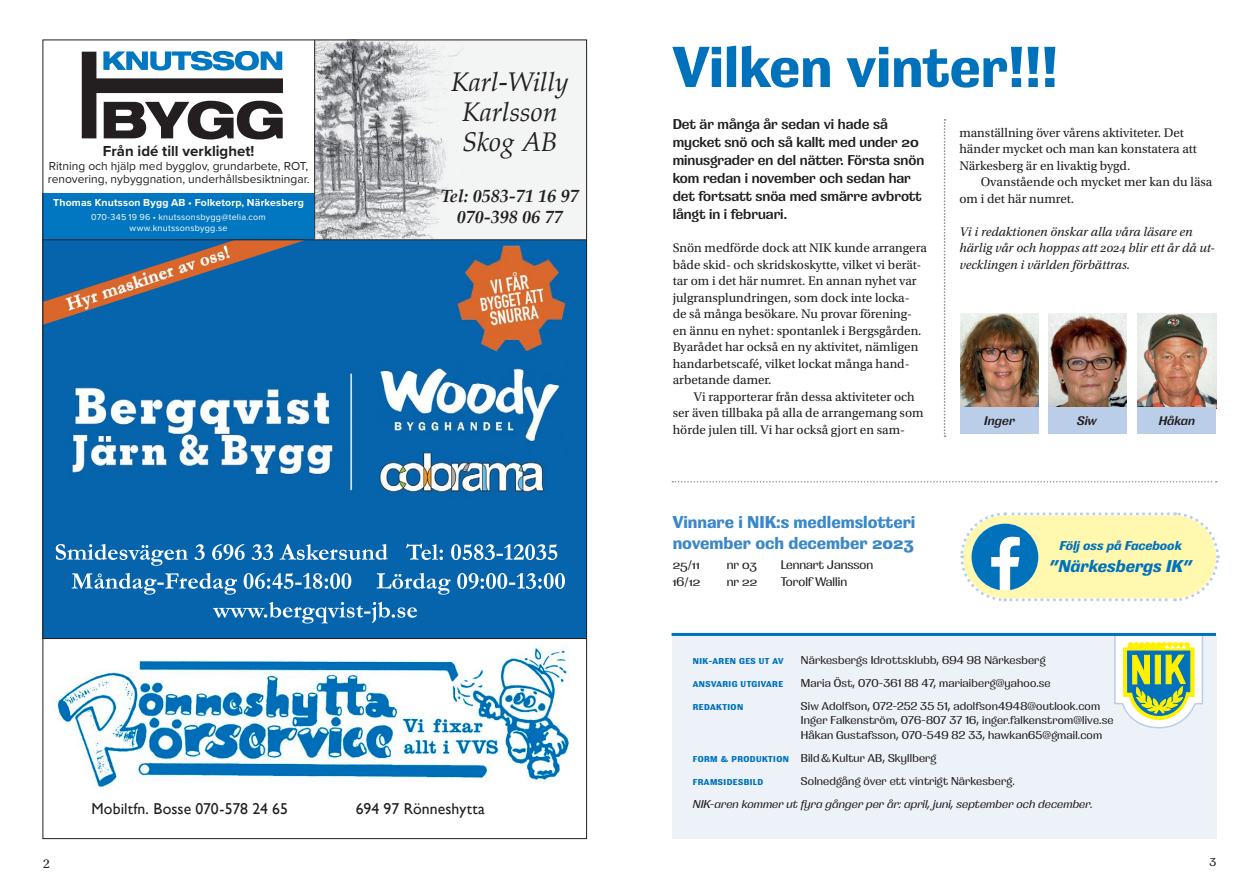
<style>
.page{position:relative;width:1259px;height:893px;background:#fff}
.page>*{position:absolute;margin:0;border:0;box-sizing:border-box;transform-origin:0 0}
.t1{font:700 60.6px "Grange";color:#0072bc}
.t2{font:italic 27px/30px "Palatino";color:#231f20;text-align:center}
.t3{font:700 18px/21px "Grange";color:#3b88c8}
.t4{font:italic 700 18px/21px "Palatino";color:#231f20;text-align:center}
.t5{font:italic 700 18px "Grange";color:#0072bc}
.t6{font:15.75px "Gill Sans";letter-spacing:.005em;color:#231f20}
.t7{font:600 15px/18px "Grange";color:#231f20}
.t8{font:700 15px "Proxima Nova";color:#231f20}
.t9{font:italic 700 13.5px "Grange";color:#0072bc}
.t10{font:13.5px "Utopia Std";color:#231f20}
.t11{font:13.2px/16.5px "Utopia Std";color:#231f20}
.t12{font:italic 13.2px/16.5px "Utopia Std";color:#231f20}
.t13{font:500 13.2px "Grange";color:#231f20}
.t14{font:italic 600 13.2px "Grange";color:#231f20}
.t15{font:500 12px/14.4px "Grange";letter-spacing:.015em;color:#231f20}
.t16{font:12px/13.5px "Proxima Nova";color:#231f20}
.t17{font:italic 500 12px "Grange";letter-spacing:.015em;color:#231f20}
.t18{font:700 10.5px "Proxima Nova";letter-spacing:.015em;color:#fff}
.t19{font:9px/10.8px "Proxima Nova";letter-spacing:.025em;color:#fff;text-align:center}
.t20{font:700 9px "Grange";letter-spacing:.05em;color:#0072bc}
.s1{font-weight:700;font-size:9px;color:#0072bc}
</style>
<div class="page">
<svg style="left:944px;top:119px;width:1px;height:318px"></svg>
<div style="left:671px;top:636px;width:545px;height:202px;background:#edf2f9"></div>
<svg style="left:672px;top:481px;width:544px;height:1px"></svg>
<svg style="left:1114px;top:636px;width:90px;height:93px;background:#b9d39a"></svg>
<hr style="left:671px;top:633px;width:545px;height:3px;background:#0072bc">
<div style="left:43px;top:193px;width:272px;height:46px;background:#0077c0"></div>
<div style="left:91px;top:78px;width:192px;height:15px;background:#231f20"></div>
<svg style="left:103px;top:51px;width:179px;height:19px"></svg>
<svg style="left:104px;top:101px;width:179px;height:38px"></svg>
<div style="left:82px;top:52px;width:14px;height:86px;background:#231f20"></div>
<img style="left:315px;top:42px;width:270px;height:197px">
<img style="left:45px;top:240px;width:540px;height:398px">
<img style="left:45px;top:240px;width:260px;height:85px">
<hr style="left:43px;top:638px;width:544px;height:1px;background:#231f20">
<img style="left:56px;top:644px;width:514px;height:145px">
<hr style="left:43px;top:239px;width:544px;height:1px;background:#231f20">
<hr style="left:314px;top:40px;width:1px;height:199px;background:#231f20">
<img style="left:960px;top:314px;width:79px;height:93px">
<img style="left:1048px;top:314px;width:79px;height:94px">
<img style="left:1137px;top:314px;width:79px;height:93px">
<div style="left:960px;top:407px;width:79px;height:27px;background:#bacde9"></div>
<div style="left:1047px;top:407px;width:79px;height:27px;background:#bacde9"></div>
<div style="left:1137px;top:407px;width:79px;height:27px;background:#bacde9"></div>
<svg style="left:960px;top:512px;width:260px;height:90px"></svg>
<p class="t8" style="left:103px;top:140px;width:153px">Från idé till verklighet!</p>
<p class="t16" style="left:48px;top:159px;width:263px">Ritning och hjälp med bygglov, grundarbete, ROT, renovering, nybyggnation, underhållsbesiktningar.</p>
<p class="t19" style="left:91px;top:211px;width:176px">070-345 19 96 • knutssonsbygg@telia.com www.knutssonsbygg.se</p>
<p class="t18" style="left:53px;top:195px;width:252px">Thomas Knutsson Bygg AB • Folketorp, Närkesberg</p>
<h2 class="t2" style="left:451px;top:66px;width:119px">Karl-Willy<br>Karlsson<br>Skog AB</h2>
<h3 class="t4" style="left:441px;top:185px;width:139px">Tel: 0583-71 16 97<br>070-398 06 77</h3>
<p class="t6" style="left:91px;top:799px;width:198px">Mobiltfn. Bosse 070-578 24 65</p>
<p class="t6" style="left:356px;top:799px;width:131px">694 97 Rönneshytta</p>
<h1 class="t1" style="left:673px;top:32px;width:386px">Vilken vinter!!!</h1>
<p class="t7" style="left:672px;top:115px;width:253px">Det är många år sedan vi hade så mycket snö och så kallt med under 20 minusgrader en del nätter. Första snön kom redan i november och sedan har det fortsatt snöa med smärre avbrott långt in i februari.</p>
<p class="t11" style="left:672px;top:240px;width:256px">Snön medförde dock att NIK kunde arrangera både skid- och skridskoskytte, vilket vi berät&shy;tar om i det här numret. En annan nyhet var julgransplundringen, som dock inte locka-<br>de så många besökare. Nu provar förening&shy;en ännu en nyhet: spontanlek i Bergsgården.<br>Byarådet har också en ny aktivitet, nämligen handarbetscafé, vilket lockat många hand&shy;arbetande damer.</p>
<p class="t11" style="left:672px;top:388px;width:252px;text-indent:21px">Vi rapporterar från dessa aktiviteter och ser även tillbaka på alla de arrangemang som hörde julen till. Vi har också gjort en sam-</p>
<h3 class="t3" style="left:672px;top:511px;width:244px">Vinnare i NIK:s medlemslotteri november och december 2023</h3>
<p class="t13" style="left:672px;top:557px;width:29px">25/11</p>
<p class="t13" style="left:726px;top:557px;width:32px">nr 03</p>
<p class="t13" style="left:780px;top:557px;width:94px">Lennart Jansson</p>
<p class="t13" style="left:672px;top:574px;width:29px">16/12</p>
<p class="t13" style="left:726px;top:574px;width:32px">nr 22</p>
<p class="t13" style="left:780px;top:574px;width:68px">Torolf Wallin</p>
<p class="t11" style="left:959px;top:124px;width:239px">manställning över vårens aktiviteter. Det händer mycket och man kan konstatera att<br>Närkesberg är en livaktig bygd.</p>
<p class="t11" style="left:959px;top:174px;width:254px;text-indent:21px">Ovanstående och mycket mer kan du läsa om i det här numret.</p>
<p class="t12" style="left:959px;top:223px;width:257px">Vi i redaktionen önskar alla våra läsare en härlig vår och hoppas att 2024 blir ett år då ut&shy;vecklingen i världen förbättras.</p>
<p class="t14" style="left:984px;top:413px;width:32px">Inger</p>
<p class="t14" style="left:1077px;top:413px;width:21px">Siw</p>
<p class="t14" style="left:1159px;top:413px;width:38px">Håkan</p>
<p class="t9" style="left:1059px;top:538px;width:124px">Följ oss på Facebook</p>
<h3 class="t5" style="left:1049px;top:555px;width:145px">”Närkesbergs IK”</h3>
<p class="t20" style="left:693px;top:656px;width:92px">NIK-AREN GES UT AV</p>
<p class="t15" style="left:801px;top:653px;width:246px">Närkesbergs Idrottsklubb, 694 98 Närkesberg</p>
<p class="t20" style="left:693px;top:679px;width:92px">ANSVARIG UTGIVARE</p>
<p class="t15" style="left:801px;top:676px;width:251px">Maria Öst, 070-361 88 47, mariaiberg@yahoo.se</p>
<p class="t20" style="left:693px;top:702px;width:52px">REDAKTION</p>
<p class="t15" style="left:801px;top:699px;width:314px">Siw Adolfson, 072-252 35 51, adolfson4948@outlook.com<br>Inger Falkenström, 076-807 37 16, inger.falkenstrom@live.se<br>Håkan Gustafsson, 070-549 82 33, hawkan65@gmail.com</p>
<p class="t15" style="left:693px;top:750px;width:245px"><span class="s1">FORM &amp; PRODUKTION</span> Bild&amp;Kultur AB, Skyllberg</p>
<p class="t20" style="left:693px;top:776px;width:72px">FRAMSIDESBILD</p>
<p class="t15" style="left:801px;top:773px;width:215px">Solnedgång över ett vintrigt Närkesberg.</p>
<p class="t17" style="left:693px;top:797px;width:401px">NIK-aren kommer ut fyra gånger per år: april, juni, september och december.</p>
<p class="t10" style="left:43px;top:856px;width:8px">2</p>
<p class="t15" style="left:1209px;top:854px;width:9px">3</p>
</div>
